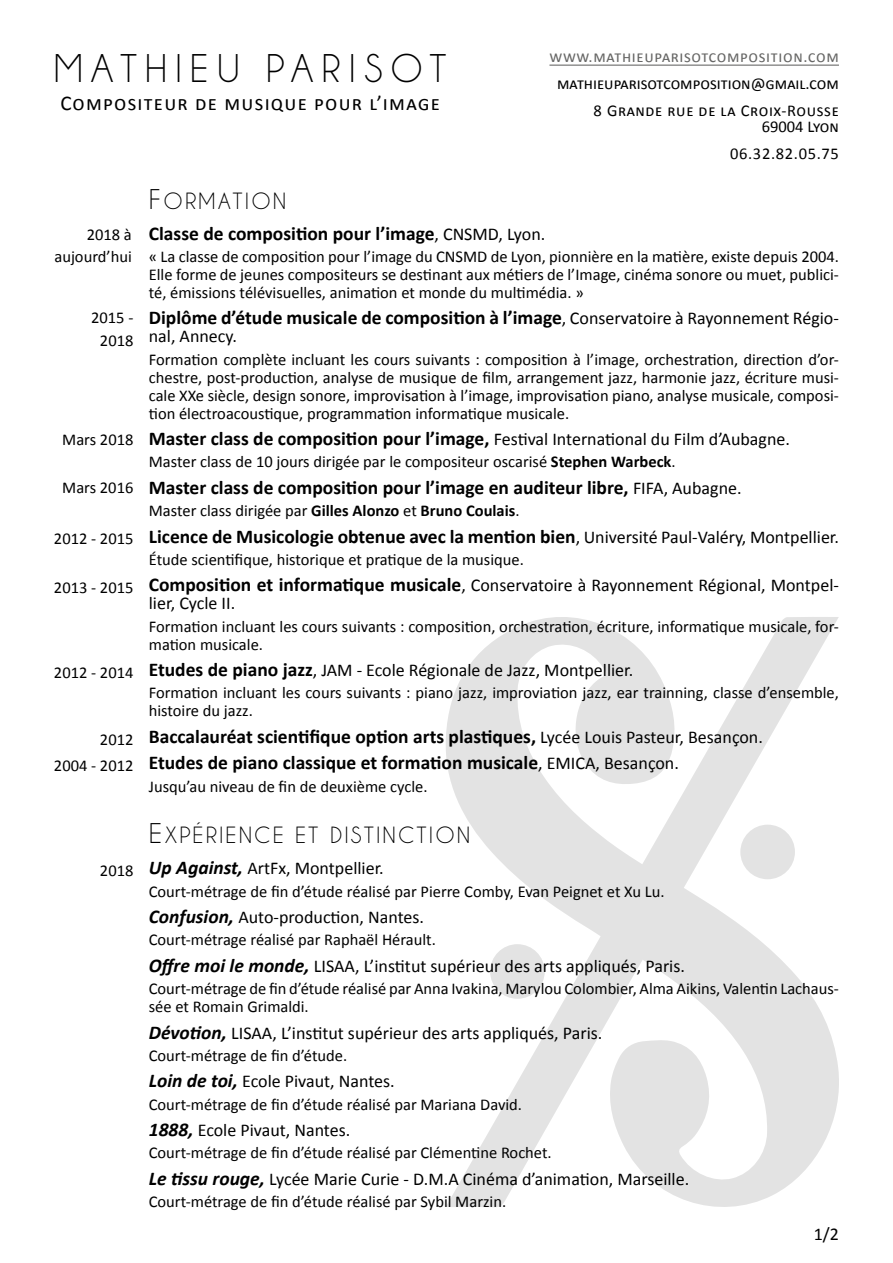
<style>
.page{position:relative;width:893px;height:1263px;background:#fff}
.page>*{position:absolute;margin:0;border:0;box-sizing:border-box;transform-origin:0 0}
.t1{font:40.5px "Champagne&Limousines";letter-spacing:.21em;color:#000}
.t2{font:21px "Caviar Dreams";letter-spacing:.1em;color:#000}
.t3{font:21px "Calibri";letter-spacing:.06em;color:#000}
.t4{font:700 19.5px/26.5px "Calibri";color:#000}
.t5{font:18px/18px "Calibri";color:#000}
.t6{font:16.5px/18px "Calibri";color:#000}
.t7{font:16.5px "Calibri";letter-spacing:.04em;color:#666665}
.s1{font-size:25.5px}
.s2{font-weight:400;font-size:18px}
.s3{font-weight:700;font-size:19.5px}
.s4{font-weight:700}
.s5{font-weight:700;font-style:italic;font-size:19.5px}
</style>
<div class="page">
<hr style="left:549px;top:65px;width:290px;height:1px;background:#666665">
<svg style="left:446px;top:617px;width:393px;height:590px"></svg>
<div style="left:740px;top:825px;width:55px;height:54px;background:#e3e3e3;border-radius:50%"></div>
<div style="left:490px;top:944px;width:55px;height:55px;background:#e3e3e3;border-radius:50%"></div>
<h1 class="t1" style="left:54px;top:48px;width:394px">MATHIEU PARISOT</h1>
<p class="t7" style="left:549px;top:46px;width:291px">www.mathieuparisotcomposition.com</p>
<p class="t6" style="left:557px;top:70px;width:283px;line-height:26.7px;text-align:right">mathieuparisotcomposition@gmail.com<br>8 Grande rue de la Croix-Rousse</p>
<p class="t6" style="left:730px;top:113px;width:110px;line-height:26.7px;text-align:right">69004 Lyon<br>06.32.82.05.75</p>
<p class="t3" style="left:60px;top:90px;width:381px">Compositeur de musique pour l’image</p>
<p class="t6" style="left:54px;top:223px;width:79px;line-height:22.5px;text-align:right">2018 à aujourd’hui</p>
<p class="t6" style="left:91px;top:307px;width:44px;line-height:22.5px;text-align:center">2015 -<br>2018</p>
<p class="t6" style="left:62px;top:431px;width:73px">Mars 2018</p>
<p class="t6" style="left:62px;top:478px;width:73px">Mars 2016</p>
<p class="t6" style="left:54px;top:530px;width:81px">2012 - 2015</p>
<p class="t6" style="left:54px;top:579px;width:81px">2013 - 2015</p>
<p class="t6" style="left:54px;top:663px;width:81px">2012 - 2014</p>
<p class="t6" style="left:100px;top:730px;width:35px">2012</p>
<p class="t6" style="left:54px;top:756px;width:81px">2004 - 2012</p>
<p class="t6" style="left:100px;top:861px;width:35px">2018</p>
<p class="t2" style="left:149px;top:188px;width:139px"><span class="s1">F</span>ORMATION</p>
<p class="t4" style="left:149px;top:220px;width:398px">Classe de composition pour l’image<span class="s2">, CNSMD, Lyon.</span></p>
<p class="t6" style="left:149px;top:247px;width:692px;text-align:justify">« La classe de composition pour l’image du CNSMD de Lyon, pionnière en la matière, existe depuis 2004.<br>Elle forme de jeunes compositeurs se destinant aux métiers de l’Image, cinéma sonore ou muet, publici&shy;té, émissions télévisuelles, animation et monde du multimédia. »</p>
<p class="t4" style="left:149px;top:304px;width:692px">Diplôme d’étude musicale de composition à l’image<span class="s2">, Conservatoire à Rayonnement Régio-</span></p>
<p class="t5" style="left:149px;top:327px;width:90px">nal, Annecy.</p>
<p class="t6" style="left:149px;top:350px;width:692px;text-align:justify">Formation complète incluant les cours suivants : composition à l’image, orchestration, direction d’or&shy;chestre, post-production, analyse de musique de film, arrangement jazz, harmonie jazz, écriture musi&shy;cale XXe siècle, design sonore, improvisation à l’image, improvisation piano, analyse musicale, composi&shy;tion électroacoustique, programmation informatique musicale.</p>
<p class="t5" style="left:149px;top:430px;width:643px"><span class="s3">Master class de composition pour l’image,</span> Festival International du Film d’Aubagne.</p>
<p class="t6" style="left:149px;top:453px;width:528px">Master class de 10 jours dirigée par le compositeur oscarisé <span class="s4">Stephen Warbeck</span>.</p>
<p class="t4" style="left:149px;top:474px;width:594px">Master class de composition pour l’image en auditeur libre, <span class="s2">FIFA, Aubagne.</span></p>
<p class="t6" style="left:149px;top:502px;width:372px">Master class dirigée par <span class="s4">Gilles Alonzo</span> et <span class="s4">Bruno Coulais</span>.</p>
<p class="t4" style="left:149px;top:523px;width:692px">Licence de Musicologie obtenue avec la mention bien<span class="s2">, Université Paul-Valéry, Montpellier.</span></p>
<p class="t6" style="left:149px;top:550px;width:377px">Étude scientifique, historique et pratique de la musique.</p>
<p class="t5" style="left:149px;top:576px;width:692px"><span class="s3">Composition et informatique musicale</span>, Conservatoire à Rayonnement Régional, Montpel&shy;lier, Cycle II.</p>
<p class="t6" style="left:149px;top:617px;width:692px">Formation incluant les cours suivants : composition, orchestration, écriture, informatique musicale, for&shy;mation musicale.</p>
<p class="t5" style="left:149px;top:661px;width:486px"><span class="s3">Etudes de piano jazz</span>, JAM - Ecole Régionale de Jazz, Montpellier.</p>
<p class="t6" style="left:149px;top:684px;width:692px">Formation incluant les cours suivants : piano jazz, improviation jazz, ear trainning, classe d’ensemble, histoire du jazz.</p>
<p class="t4" style="left:149px;top:723px;width:616px">Baccalauréat scientifique option arts plastiques, <span class="s2">Lycée Louis Pasteur, Besançon.<br></span>Etudes de piano classique et formation musicale<span class="s2">, EMICA, Besançon.</span></p>
<p class="t6" style="left:149px;top:777px;width:280px">Jusqu’au niveau de fin de deuxième cycle.</p>
<p class="t2" style="left:149px;top:823px;width:323px"><span class="s1">E</span>XPÉRIENCE ET DISTINCTION</p>
<p class="t5" style="left:149px;top:859px;width:236px"><span class="s5">Up Against,</span> ArtFx, Montpellier.</p>
<p class="t6" style="left:149px;top:882px;width:517px">Court-métrage de fin d’étude réalisé par Pierre Comby, Evan Peignet et Xu Lu.</p>
<p class="t5" style="left:149px;top:908px;width:277px"><span class="s5">Confusion,</span> Auto-production, Nantes.</p>
<p class="t6" style="left:149px;top:931px;width:289px">Court-métrage réalisé par Raphaël Hérault.</p>
<p class="t5" style="left:149px;top:957px;width:538px"><span class="s5">Offre moi le monde,</span> LISAA, L’institut supérieur des arts appliqués, Paris.</p>
<p class="t6" style="left:149px;top:979px;width:692px">Court-métrage de fin d’étude réalisé par Anna Ivakina, Marylou Colombier, Alma Aikins, Valentin Lachaus&shy;sée et Romain Grimaldi.</p>
<p class="t5" style="left:149px;top:1023px;width:455px"><span class="s5">Dévotion,</span> LISAA, L’institut supérieur des arts appliqués, Paris.</p>
<p class="t6" style="left:149px;top:1046px;width:200px">Court-métrage de fin d’étude.</p>
<p class="t5" style="left:149px;top:1072px;width:247px"><span class="s5">Loin de toi,</span> Ecole Pivaut, Nantes.</p>
<p class="t6" style="left:149px;top:1095px;width:375px">Court-métrage de fin d’étude réalisé par Mariana David.</p>
<p class="t5" style="left:149px;top:1121px;width:203px"><span class="s5">1888,</span> Ecole Pivaut, Nantes.</p>
<p class="t6" style="left:149px;top:1144px;width:404px">Court-métrage de fin d’étude réalisé par Clémentine Rochet.</p>
<p class="t5" style="left:149px;top:1170px;width:542px"><span class="s5">Le tissu rouge,</span> Lycée Marie Curie - D.M.A Cinéma d’animation, Marseille.</p>
<p class="t6" style="left:149px;top:1193px;width:359px">Court-métrage de fin d’étude réalisé par Sybil Marzin.</p>
<p class="t5" style="left:814px;top:1225px;width:27px">1/2</p>
</div>
